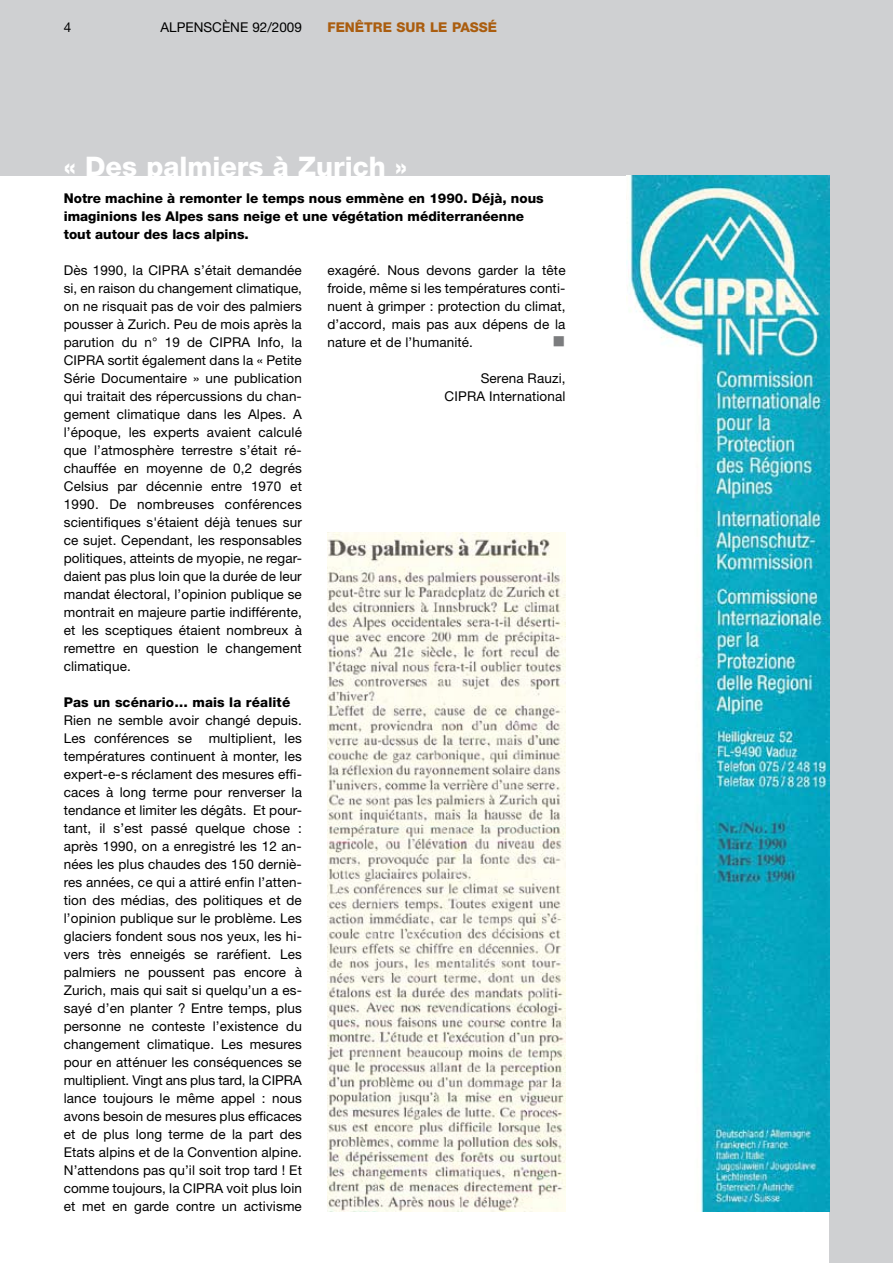
<style>
.page{position:relative;width:893px;height:1263px;background:#fff}
.page>*{position:absolute;margin:0;border:0;box-sizing:border-box;transform-origin:0 0}
.t1{font:800 27px "Helvetica Neue LT";color:#fff}
.t2{font:13.5px/18px "Helvetica Neue LT";letter-spacing:.01em;color:#000;text-align:justify}
.t3{font:800 13.5px/18px "Helvetica Neue LT";color:#000}
.t4{font:800 13.5px "Helvetica Neue LT";color:#aa5d0f}
</style>
<div class="page">
<div style="left:0;top:0;width:893px;height:176px;background:#cfd0d2"></div>
<div style="left:829px;top:158px;width:64px;height:1105px;background:#cfd0d2"></div>
<img style="left:629px;top:176px;width:200px;height:1035px">
<img style="left:327px;top:532px;width:239px;height:679px">
<p class="t2" style="left:64px;top:18px;width:9px">4</p>
<p class="t2" style="left:160px;top:18px;width:143px">ALPENSCÈNE 92/2009</p>
<p class="t4" style="left:327px;top:19px;width:10px">Fen</p>
<p class="t4" style="left:355px;top:19px;width:20px">être</p>
<p class="t4" style="left:397px;top:19px;width:102px">sur le passé</p>
<h1 class="t1" style="left:64px;top:150px;width:345px">« Des palmiers à Zurich »</h1>
<p class="t3" style="left:64px;top:189px;width:481px">Notre machine à remonter le temps nous emmène en 1990. Déjà, nous imaginions les Alpes sans neige et une végétation méditerranéenne tout autour des lacs alpins.</p>
<p class="t2" style="left:327px;top:261px;width:240px">exagéré. Nous devons garder la tête froide, même si les températures conti&shy;nuent à grimper : protection du climat, d’accord, mais pas aux dépens de la nature et de l’humanité.</p>
<p class="t2" style="left:445px;top:369px;width:122px;text-align:right">Serena Rauzi,<br>CIPRA International</p>
<p class="t2" style="left:64px;top:261px;width:240px">Dès 1990, la CIPRA s’était demandée si, en raison du changement climatique, on ne risquait pas de voir des palmiers pousser à Zurich. Peu de mois après la parution du n° 19 de CIPRA Info, la CIPRA sortit également dans la « Petite Série Documentaire » une publication qui traitait des répercussions du chan&shy;gement climatique dans les Alpes. A l’époque, les experts avaient calculé que l’atmosphère terrestre s’était ré&shy;chauffée en moyenne de 0,2 degrés Celsius par décennie entre 1970 et 1990. De nombreuses conférences scientifiques s'étaient déjà tenues sur ce sujet. Cependant, les responsables politiques, atteints de myopie, ne regar&shy;daient pas plus loin que la durée de leur mandat électoral, l’opinion publique se montrait en majeure partie indifférente, et les sceptiques étaient nombreux à remettre en question le changement climatique.</p>
<p class="t3" style="left:64px;top:693px;width:228px">Pas un scénario… mais la réalité</p>
<p class="t2" style="left:64px;top:711px;width:240px">Rien ne semble avoir changé depuis.<br>Les conférences se multiplient, les températures continuent à monter, les expert-e-s réclament des mesures effi&shy;caces à long terme pour renverser la tendance et limiter les dégâts. Et pour&shy;tant, il s’est passé quelque chose : après 1990, on a enregistré les 12 an&shy;nées les plus chaudes des 150 derniè&shy;res années, ce qui a attiré enfin l’atten&shy;tion des médias, des politiques et de l’opinion publique sur le problème. Les glaciers fondent sous nos yeux, les hi&shy;vers très enneigés se raréfient. Les palmiers ne poussent pas encore à Zurich, mais qui sait si quelqu’un a es&shy;sayé d’en planter ? Entre temps, plus personne ne conteste l’existence du changement climatique. Les mesures pour en atténuer les conséquences se multiplient. Vingt ans plus tard, la CIPRA lance toujours le même appel : nous avons besoin de mesures plus efficaces et de plus long terme de la part des Etats alpins et de la Convention alpine.<br>N’attendons pas qu’il soit trop tard ! Et comme toujours, la CIPRA voit plus loin et met en garde contre un activisme</p>
</div>
